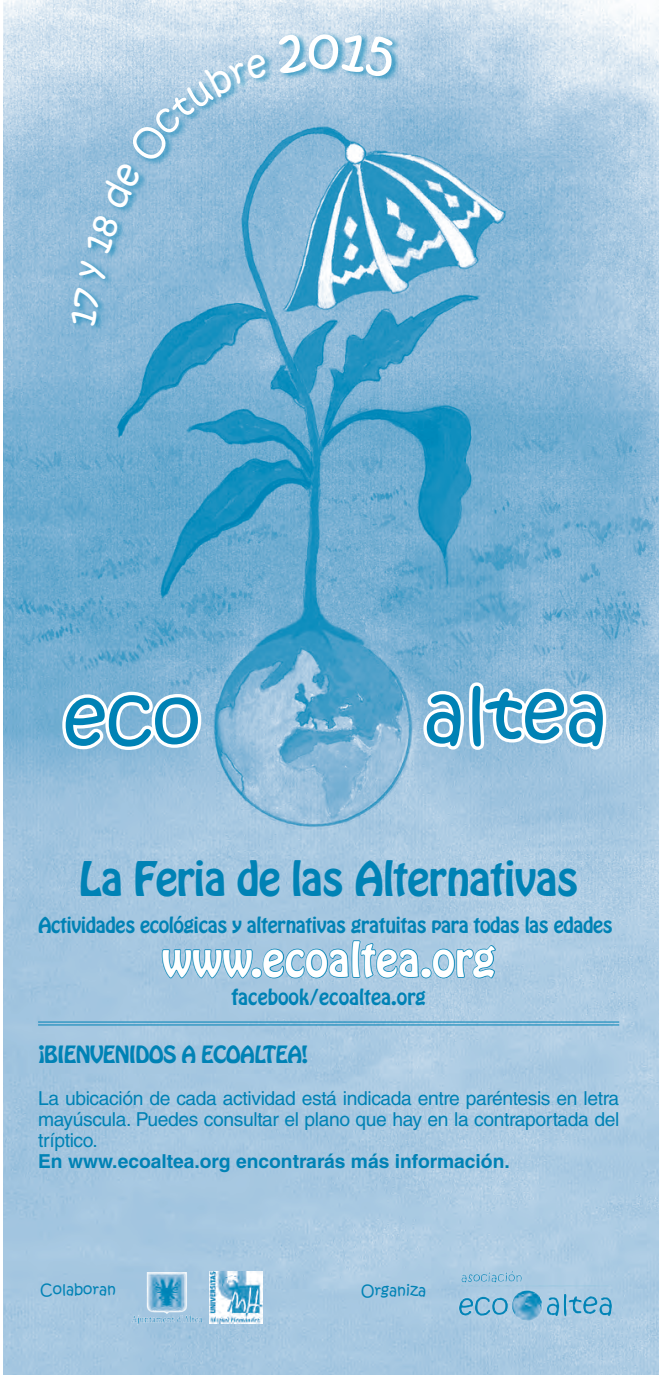
<style>
.page{position:relative;width:659px;height:1375px;background:#fff}
.page>*{position:absolute;margin:0;border:0;box-sizing:border-box;transform-origin:0 0}
.t1{font:77px "Kristen ITC";color:#0082b5}
.t2{font:54.07px "Kristen ITC";color:#fff}
.t3{font:42px "Hobo Std";letter-spacing:-.02em;color:#0082b5}
.t4{font:42px "Hobo Std";color:#fff}
.t5{font:21px "Hobo Std";letter-spacing:-.03em;color:#0082b5}
.t6{font:19.25px/21px "Helvetica LT Std";letter-spacing:-.02em;color:#0082b5}
.t7{font:19.25px "Hobo Std";letter-spacing:-.02em;color:#0082b5}
.t8{font:19.25px "Hobo Std";color:#0082b5}
.t9{font:14.88px "Kristen ITC";color:#0082b5}
.s1{font-weight:700}
</style>
<div class="page">
<img style="left:3px;top:0;width:655px;height:1374px">
<img style="left:209px;top:1271px;width:53px;height:51px">
<img style="left:128px;top:1260px;width:75px;height:78px">
<img style="left:458px;top:1271px;width:167px;height:49px">
<div style="left:71px;top:31px;width:331px;height:302px;background:#0082b5;opacity:.75"></div>
<hr style="left:38px;top:1021px;width:580px;height:1px;background:#0082b5">
<hr style="left:38px;top:1024px;width:580px;height:1px;background:#0082b5">
<svg style="left:161px;top:948px;width:92px;height:30px"></svg>
<div style="left:251px;top:967px;width:11px;height:11px;border:2px solid #0082b5;border-radius:50%"></div>
<svg style="left:262px;top:939px;width:157px;height:39px"></svg>
<div style="left:420px;top:967px;width:11px;height:11px;border:2px solid #0082b5;border-radius:50%"></div>
<svg style="left:431px;top:944px;width:65px;height:34px"></svg>
<svg style="left:58px;top:686px;width:147px;height:68px"></svg>
<svg style="left:418px;top:679px;width:191px;height:74px"></svg>
<svg style="left:70px;top:287px;width:31px;height:38px"></svg>
<svg style="left:78px;top:260px;width:30px;height:21px"></svg>
<svg style="left:85px;top:53px;width:183px;height:201px"></svg>
<svg style="left:275px;top:33px;width:31px;height:41px"></svg>
<svg style="left:341px;top:34px;width:54px;height:44px"></svg>
<p class="t2" style="left:307px;top:14px;width:34px">0</p>
<p class="t1" style="left:63px;top:668px;width:138px">eco</p>
<p class="t1" style="left:423px;top:662px;width:186px">altea</p>
<p class="t3" style="left:79px;top:849px;width:501px">La Feria de las Alternativas</p>
<p class="t7" style="left:38px;top:911px;width:576px">Actividades ecológicas y alternativas gratuitas para todas las edades</p>
<p class="t4" style="left:161px;top:930px;width:335px">www.ecoaltea.org</p>
<p class="t8" style="left:231px;top:983px;width:196px">facebook/ecoaltea.org</p>
<p class="t5" style="left:38px;top:1039px;width:271px">¡BIENVENIDOS A ECOALTEA!</p>
<p class="t6" style="left:38px;top:1087px;width:582px">La ubicación de cada actividad está indicada entre paréntesis en letra mayúscula. Puedes consultar el plano que hay en la contraportada del tríptico.<br><span class="s1">En www.ecoaltea.org encontrarás más información.</span></p>
<p class="t9" style="left:40px;top:1279px;width:77px">Colaboran</p>
<p class="t9" style="left:361px;top:1279px;width:66px">Organiza</p>
</div>
